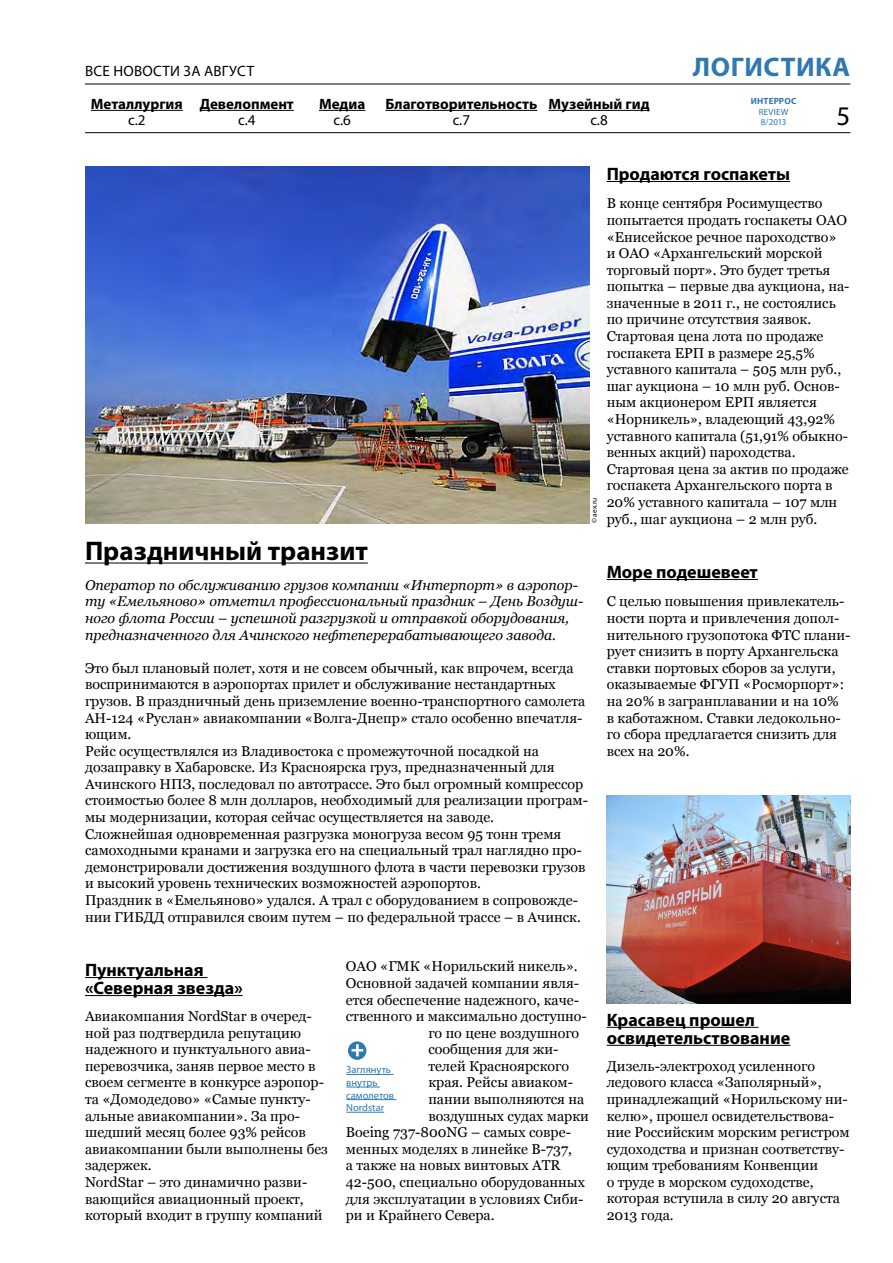
<style>
.page{position:relative;width:893px;height:1263px;background:#fff}
.page>*{position:absolute;margin:0;border:0;box-sizing:border-box;transform-origin:0 0}
.t1{font:700 27px "Myriad Pro";color:#000}
.t2{font:700 27px "Myriad Pro";letter-spacing:.02em;color:#3078b0}
.t3{font:27px "Myriad Pro";color:#000}
.t4{font:700 18px/18px "Myriad Pro";color:#000}
.t5{font:700 15px "Myriad Pro";color:#000}
.t6{font:15px "Myriad Pro";letter-spacing:.02em;color:#000}
.t7{font:14.25px/16.6px "Georgia";color:#000}
.t8{font:italic 14.25px/16.6px "Georgia";color:#000}
.t9{font:10.5px/12.6px "Myriad Pro";color:#3078b0}
.t10{font:9px/10.5px "Myriad Pro";letter-spacing:.02em;color:#3078b0}
.t11{font:700 9px "Myriad Pro";letter-spacing:.02em;color:#3078b0}
.t12{font:7.5px "Myriad Pro";color:#000}
</style>
<div class="page">
<hr style="left:85px;top:132px;width:765px;height:1px;background:#000">
<hr style="left:85px;top:84px;width:765px;height:1px;background:#000">
<hr style="left:200px;top:110px;width:94px;height:1px;background:#000">
<hr style="left:385px;top:110px;width:152px;height:1px;background:#000">
<hr style="left:91px;top:110px;width:92px;height:1px;background:#000">
<hr style="left:319px;top:110px;width:46px;height:1px;background:#000">
<hr style="left:607px;top:181px;width:183px;height:1px;background:#000">
<hr style="left:607px;top:579px;width:151px;height:1px;background:#000">
<hr style="left:607px;top:1027px;width:151px;height:1px;background:#000">
<hr style="left:607px;top:1045px;width:183px;height:1px;background:#000">
<hr style="left:548px;top:110px;width:102px;height:1px;background:#000">
<hr style="left:85px;top:563px;width:283px;height:1px;background:#000">
<img style="left:85px;top:167px;width:505px;height:356px">
<hr style="left:85px;top:977px;width:122px;height:1px;background:#000">
<hr style="left:85px;top:995px;width:158px;height:1px;background:#000">
<img style="left:607px;top:796px;width:243px;height:208px">
<hr style="left:346px;top:1074px;width:47px;height:1px;background:#3078b0">
<hr style="left:346px;top:1087px;width:34px;height:1px;background:#3078b0">
<hr style="left:346px;top:1099px;width:50px;height:1px;background:#3078b0">
<hr style="left:346px;top:1112px;width:38px;height:1px;background:#3078b0">
<svg style="left:348px;top:1041px;width:18px;height:19px"></svg>
<svg style="left:351px;top:1044px;width:12px;height:12px"></svg>
<p class="t6" style="left:85px;top:61px;width:162px">Все новости за АВГУСТ</p>
<p class="t5" style="left:91px;top:94px;width:93px">Металлургия</p>
<p class="t5" style="left:319px;top:94px;width:48px">Медиа</p>
<p class="t5" style="left:200px;top:94px;width:96px">Девелопмент</p>
<p class="t6" style="left:238px;top:111px;width:19px">c.4</p>
<p class="t5" style="left:385px;top:94px;width:153px">Благотворительность</p>
<p class="t6" style="left:128px;top:111px;width:19px">c.2</p>
<p class="t6" style="left:334px;top:111px;width:19px">c.6</p>
<p class="t6" style="left:453px;top:111px;width:19px">c.7</p>
<p class="t5" style="left:548px;top:94px;width:103px">Музейный гид</p>
<p class="t6" style="left:590px;top:111px;width:19px">c.8</p>
<h1 class="t2" style="left:693px;top:49px;width:159px">ЛОГИСТИКА</h1>
<p class="t11" style="left:751px;top:96px;width:47px">ИНТЕРРОС</p>
<p class="t10" style="left:759px;top:107px;width:31px">REVIEW<br>8/2013</p>
<h1 class="t3" style="left:837px;top:100px;width:15px">5</h1>
<h1 class="t1" style="left:85px;top:534px;width:284px">Праздничный транзит</h1>
<p class="t12" style="left:590px;top:523px;width:27px;rotate:-90deg">© aex.ru</p>
<p class="t8" style="left:85px;top:577px;width:500px">Оператор по обслуживанию грузов компании «Интерпорт» в аэропор&shy;ту «Емельяново» отметил профессиональный праздник – День Воздуш&shy;ного флота России – успешной разгрузкой и отправкой оборудования, предназначенного для Ачинского нефтеперерабатывающего завода.</p>
<p class="t7" style="left:85px;top:660px;width:504px">Это был плановый полет, хотя и не совсем обычный, как впрочем, всегда воспринимаются в аэропортах прилет и обслуживание нестандартных грузов. В праздничный день приземление военно-транспортного самолета АН-124 «Руслан» авиакомпании «Волга-Днепр» стало особенно впечатля&shy;ющим.<br>Рейс осуществлялся из Владивостока с промежуточной посадкой на дозаправку в Хабаровске. Из Красноярска груз, предназначенный для Ачинского НПЗ, последовал по автотрассе. Это был огромный компрессор стоимостью более 8 млн долларов, необходимый для реализации програм&shy;мы модернизации, которая сейчас осуществляется на заводе.<br>Сложнейшая одновременная разгрузка моногруза весом 95 тонн тремя самоходными кранами и загрузка его на специальный трал наглядно про&shy;демонстрировали достижения воздушного флота в части перевозки грузов и высокий уровень технических возможностей аэропортов.<br>Праздник в «Емельяново» удался. А трал с оборудованием в сопровожде&shy;нии ГИБДД отправился своим путем – по федеральной трассе – в Ачинск.</p>
<p class="t4" style="left:607px;top:164px;width:185px">Продаются госпакеты</p>
<p class="t7" style="left:607px;top:195px;width:244px">В конце сентября Росимущество попытается продать госпакеты ОАО «Енисейское речное пароходство»<br>и ОАО «Архангельский морской торговый порт». Это будет третья попытка – первые два аукциона, на&shy;значенные в 2011 г., не состоялись по причине отсутствия заявок.<br>Стартовая цена лота по продаже госпакета ЕРП в размере 25,5% уставного капитала – 505 млн руб., шаг аукциона – 10 млн руб. Основ&shy;ным акционером ЕРП является «Норникель», владеющий 43,92% уставного капитала (51,91% обыкно&shy;венных акций) пароходства.<br>Стартовая цена за актив по продаже госпакета Архангельского порта в<br>20% уставного капитала – 107 млн руб., шаг аукциона – 2 млн руб.</p>
<p class="t4" style="left:607px;top:562px;width:153px">Море подешевеет</p>
<p class="t7" style="left:607px;top:593px;width:245px">С целью повышения привлекатель&shy;ности порта и привлечения допол&shy;нительного грузопотока ФТС плани&shy;рует снизить в порту Архангельска ставки портовых сборов за услуги, оказываемые ФГУП «Росморпорт»: на 20% в загранплавании и на 10%<br>в каботажном. Ставки ледокольно&shy;го сбора предлагается снизить для всех на 20%.</p>
<p class="t4" style="left:85px;top:960px;width:159px">Пунктуальная «Северная звезда»</p>
<p class="t7" style="left:85px;top:1008px;width:244px">Авиакомпания NordStar в очеред&shy;ной раз подтвердила репутацию надежного и пунктуального авиа&shy;перевозчика, заняв первое место в своем сегменте в конкурсе аэропор&shy;та «Домодедово» «Самые пункту&shy;альные авиакомпании». За про&shy;шедший месяц более 93% рейсов авиакомпании были выполнены без задержек.<br>NordStar – это динамично разви&shy;вающийся авиационный проект, который входит в группу компаний</p>
<p class="t7" style="left:346px;top:958px;width:233px">ОАО «ГМК «Норильский никель».</p>
<p class="t7" style="left:346px;top:975px;width:235px">Основной задачей компании явля-</p>
<p class="t7" style="left:346px;top:991px;width:235px">ется обеспечение надежного, каче-</p>
<p class="t7" style="left:346px;top:1008px;width:243px">ственного и максимально доступно-</p>
<p class="t7" style="left:428px;top:1025px;width:152px">го по цене воздушного</p>
<p class="t7" style="left:428px;top:1041px;width:132px">сообщения для жи-</p>
<p class="t7" style="left:428px;top:1058px;width:142px">телей Красноярского</p>
<p class="t7" style="left:428px;top:1074px;width:146px">края. Рейсы авиаком-</p>
<p class="t7" style="left:428px;top:1091px;width:158px">пании выполняются на</p>
<p class="t7" style="left:428px;top:1108px;width:162px">воздушных судах марки</p>
<p class="t7" style="left:346px;top:1124px;width:227px">Boeing 737-800NG – самых совре-</p>
<p class="t7" style="left:346px;top:1141px;width:228px">менных моделях в линейке В-737,</p>
<p class="t7" style="left:346px;top:1157px;width:216px">а также на новых винтовых ATR</p>
<p class="t7" style="left:346px;top:1174px;width:241px">42-500, специально оборудованных</p>
<p class="t7" style="left:346px;top:1190px;width:239px">для эксплуатации в условиях Сиби-</p>
<p class="t7" style="left:346px;top:1207px;width:150px">ри и Крайнего Севера.</p>
<p class="t9" style="left:346px;top:1063px;width:49px">Заглянуть внутрь самолетов<br>Nordstar</p>
<p class="t4" style="left:607px;top:1010px;width:185px">Красавец прошел освидетельствование</p>
<p class="t7" style="left:607px;top:1058px;width:245px">Дизель-электроход усиленного ледового класса «Заполярный», принадлежащий «Норильскому ни&shy;келю», прошел освидетельствова&shy;ние Российским морским регистром судоходства и признан соответству&shy;ющим требованиям Конвенции<br>о труде в морском судоходстве, которая вступила в силу 20 августа<br>2013 года.</p>
</div>
